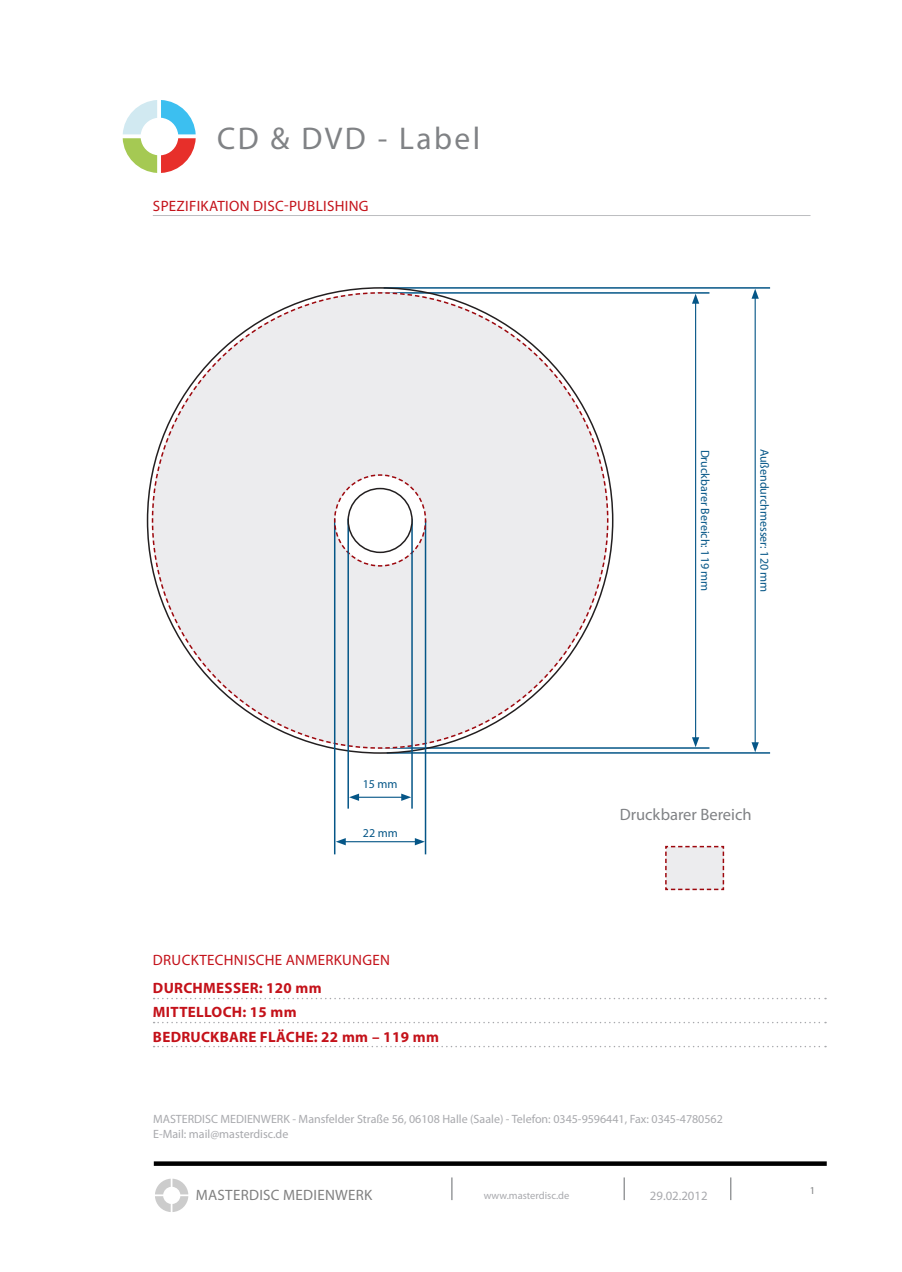
<style>
.page{position:relative;width:902px;height:1272px;background:#fff}
.page>*{position:absolute;margin:0;border:0;box-sizing:border-box;transform-origin:0 0}
.t1{font:31.5px "Myriad Pro";letter-spacing:.08em;color:#808285}
.t2{font:16.5px "Myriad Pro";color:#808285}
.t3{font:700 15px/24px "Myriad Pro";letter-spacing:.02em;color:#c4121a}
.t4{font:15px "Myriad Pro";letter-spacing:.02em;color:#c4121a}
.t5{font:15px "Myriad Pro";letter-spacing:.02em;color:#808080}
.t6{font:12.75px "Myriad Pro";color:#a8a9ad}
.t7{font:12px/15px "Myriad Pro";color:#a8a9ad}
.t8{font:12px "Myriad Pro";color:#055687}
.t9{font:10.5px "Myriad Pro";color:#a8a9ad}
.t10{font:10.5px "Myriad Pro";color:#808285}
</style>
<div class="page">
<svg style="left:154px;top:1161px;width:672px;height:4px;background:#181818"></svg>
<svg style="left:155px;top:1178px;width:33px;height:33px"></svg>
<svg style="left:730px;top:1177px;width:1px;height:22px"></svg>
<svg style="left:623px;top:1177px;width:1px;height:22px"></svg>
<svg style="left:451px;top:1177px;width:1px;height:22px"></svg>
<svg style="left:123px;top:100px;width:72px;height:72px"></svg>
<svg style="left:153px;top:997px;width:673px;height:2px"></svg>
<svg style="left:153px;top:1021px;width:673px;height:2px"></svg>
<svg style="left:153px;top:1045px;width:673px;height:2px"></svg>
<hr style="left:153px;top:215px;width:657px;height:1px;background:#bcbdc0">
<svg style="left:665px;top:845px;width:59px;height:45px;background:#e7dddf"></svg>
<hr style="left:383px;top:287px;width:387px;height:2px;background:#055687">
<hr style="left:386px;top:752px;width:384px;height:1px;background:#055687">
<hr style="left:754px;top:296px;width:1px;height:448px;background:#055687">
<svg style="left:751px;top:289px;width:7px;height:10px"></svg>
<svg style="left:751px;top:742px;width:7px;height:10px"></svg>
<hr style="left:376px;top:292px;width:333px;height:2px;background:#055687">
<hr style="left:381px;top:747px;width:328px;height:1px;background:#055687">
<svg style="left:151px;top:291px;width:458px;height:458px"></svg>
<hr style="left:695px;top:301px;width:1px;height:438px;background:#055687">
<svg style="left:692px;top:294px;width:7px;height:10px"></svg>
<svg style="left:692px;top:737px;width:7px;height:10px"></svg>
<hr style="left:334px;top:518px;width:1px;height:336px;background:#055687">
<hr style="left:425px;top:520px;width:1px;height:334px;background:#055687">
<svg style="left:333px;top:473px;width:94px;height:94px"></svg>
<hr style="left:347px;top:518px;width:2px;height:290px;background:#055687">
<hr style="left:411px;top:518px;width:2px;height:290px;background:#055687">
<div style="left:348px;top:488px;width:64px;height:64px;background:#fff;border-radius:50%"></div>
<div style="left:347px;top:488px;width:66px;height:65px;border:2px solid #231f20;border-radius:50%"></div>
<hr style="left:343px;top:841px;width:74px;height:1px;background:#055687">
<svg style="left:336px;top:838px;width:10px;height:7px"></svg>
<svg style="left:415px;top:838px;width:10px;height:7px"></svg>
<hr style="left:356px;top:796px;width:47px;height:1px;background:#055687">
<svg style="left:349px;top:793px;width:10px;height:7px"></svg>
<svg style="left:401px;top:793px;width:10px;height:7px"></svg>
<h1 class="t1" style="left:217px;top:119px;width:265px">CD &amp; DVD - Label</h1>
<p class="t4" style="left:153px;top:196px;width:40px">Spezifikati</p>
<p class="t4" style="left:229px;top:196px;width:95px">on Disc-Pu blishing</p>
<p class="t8" style="left:712px;top:449px;width:143px;rotate:90deg">Druckbarer Bereich: 119 mm</p>
<p class="t8" style="left:772px;top:448px;width:145px;rotate:90deg">Außendurchmesser: 120 mm</p>
<p class="t8" style="left:362px;top:776px;width:36px">15 mm</p>
<p class="t8" style="left:363px;top:825px;width:36px">22 mm</p>
<p class="t4" style="left:153px;top:950px;width:238px">DRUCKTECHNISCHE ANMERKUNGEN</p>
<p class="t3" style="left:153px;top:975px;width:170px">DURCHMESSER: 120 MM<br>MITTELLOCH: 15 MM<br>BEDRUC</p>
<p class="t3" style="left:210px;top:1023px;width:86px">KBARE FLÄCHE</p>
<p class="t3" style="left:314px;top:1023px;width:127px">: 22 MM – 119 MM</p>
<h2 class="t2" style="left:619px;top:804px;width:133px">Druckbarer Bereich</h2>
<p class="t7" style="left:153px;top:1110px;width:571px">MASTERDISC MEDIENWERK - Mansfelder Straße 56, 06108 Halle (Saale) - Telefon: 0345-9596441, Fax: 0345-4780562<br>E-Mail: mail@masterdisc.de</p>
<p class="t5" style="left:196px;top:1185px;width:178px">MASTERDISC MEDIENWERK</p>
<p class="t9" style="left:483px;top:1188px;width:87px">www.masterdisc.de</p>
<p class="t6" style="left:650px;top:1187px;width:59px">29.02.2012</p>
<p class="t10" style="left:809px;top:1184px;width:7px">1</p>
</div>
